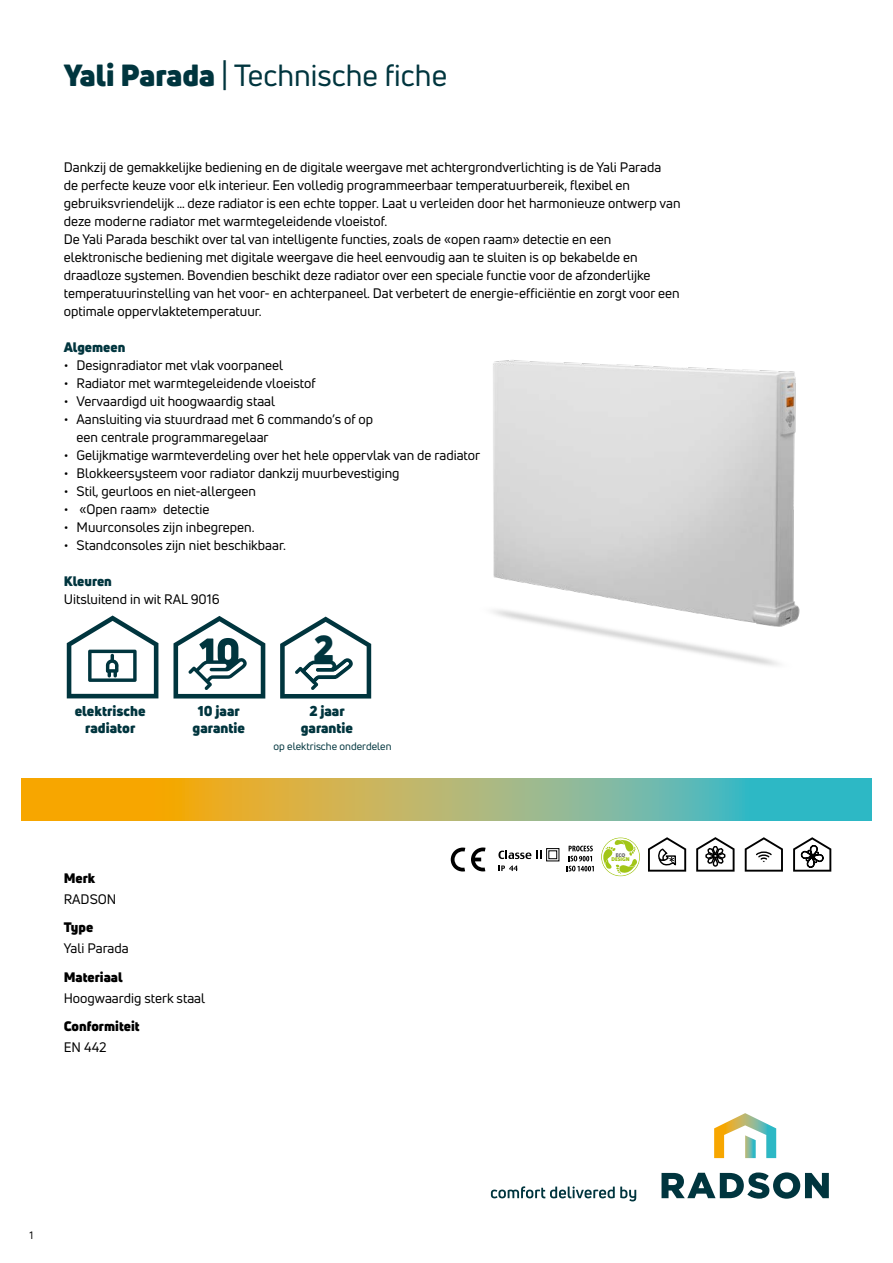
<style>
.page{position:relative;width:893px;height:1263px;background:#fff}
.page>*{position:absolute;margin:0;border:0;box-sizing:border-box;transform-origin:0 0}
.t1{font:900 35.4px "Uni Neue";color:#00353e}
.t2{font:30px "Uni Neue";color:#00353e}
.t3{font:900 13.95px/16.8px "Uni Neue";color:#00353e;text-align:center}
.t4{font:13.5px/18px "Uni Neue";color:#000}
.t5{font:900 13.5px "Uni Neue";color:#000}
.t6{font:900 13.5px "Uni Neue";color:#00353e}
.t7{font:10.5px "Uni Neue";color:#00353e}
.t8{font:10.5px "Uni Neue";color:#000}
.t9{font:900 5.55px "The Sans B9";color:#a2c617}
.t10{font:900 5.55px "The Sans B9";color:#706f6f}
.s1{font-weight:900}
</style>
<div class="page">
<svg style="left:21px;top:778px;width:851px;height:43px;background:#a6b36a"></svg>
<svg style="left:714px;top:1113px;width:62px;height:45px"></svg>
<svg style="left:661px;top:1172px;width:168px;height:27px"></svg>
<svg style="left:491px;top:1186px;width:145px;height:15px"></svg>
<svg style="left:173px;top:616px;width:92px;height:82px"></svg>
<svg style="left:498px;top:848px;width:61px;height:23px"></svg>
<svg style="left:451px;top:847px;width:14px;height:24px"></svg>
<svg style="left:471px;top:847px;width:15px;height:24px"></svg>
<div style="left:601px;top:837px;width:39px;height:39px;border:1px solid #a2c617;border-radius:50%"></div>
<svg style="left:603px;top:840px;width:34px;height:34px"></svg>
<svg style="left:280px;top:617px;width:91px;height:81px"></svg>
<svg style="left:67px;top:615px;width:91px;height:83px"></svg>
<svg style="left:567px;top:846px;width:27px;height:25px"></svg>
<img style="left:493px;top:360px;width:307px;height:306px">
<svg style="left:745px;top:837px;width:38px;height:35px"></svg>
<svg style="left:793px;top:837px;width:38px;height:35px"></svg>
<svg style="left:696px;top:837px;width:39px;height:35px"></svg>
<svg style="left:648px;top:837px;width:38px;height:35px"></svg>
<h2 class="t2" style="left:64px;top:57px;width:385px"><span class="s1">Yali Parada</span> | Technische fiche</h2>
<p class="t4" style="left:64px;top:158px;width:618px">Dankzij de gemakkelijke bediening en de digitale weergave met achtergrondverlichting is de Yali Parada<br>de perfecte keuze voor elk interieur. Een volledig programmeerbaar temperatuurbereik, flexibel en gebruiksvriendelijk … deze radiator is een echte topper. Laat u verleiden door het harmonieuze ontwerp van deze moderne radiator met warmtegeleidende vloeistof.<br>De Yali Parada beschikt over tal van intelligente functies, zoals de «open raam» detectie en een elektronische bediening met digitale weergave die heel eenvoudig aan te sluiten is op bekabelde en draadloze systemen. Bovendien beschikt deze radiator over een speciale functie voor de afzonderlijke temperatuurinstelling van het voor- en achterpaneel. Dat verbetert de energie-efficiëntie en zorgt voor een optimale oppervlaktetemperatuur.</p>
<p class="t6" style="left:64px;top:338px;width:63px">Algemeen</p>
<p class="t4" style="left:64px;top:356px;width:221px">• Designradiator met vlak voorpaneel</p>
<p class="t4" style="left:64px;top:374px;width:253px">• Radiator met warmtegeleidende vloeistof</p>
<p class="t4" style="left:64px;top:392px;width:213px">• Vervaardigd uit hoogwaardig staal</p>
<p class="t4" style="left:77px;top:410px;width:298px;text-indent:-13px">• Aansluiting via stuurdraad met 6 commando’s of op een centrale programmaregelaar</p>
<p class="t4" style="left:64px;top:446px;width:418px">• Gelijkmatige warmteverdeling over het hele oppervlak van de radiator</p>
<p class="t4" style="left:64px;top:464px;width:337px">• Blokkeersysteem voor radiator dankzij muurbevestiging</p>
<p class="t4" style="left:64px;top:482px;width:194px">• Stil, geurloos en niet-allergeen</p>
<p class="t4" style="left:64px;top:500px;width:147px">• «Open raam» detectie</p>
<p class="t4" style="left:64px;top:518px;width:192px">• Muurconsoles zijn inbegrepen.</p>
<p class="t4" style="left:64px;top:536px;width:224px">• Standconsoles zijn niet beschikbaar.</p>
<p class="t6" style="left:64px;top:572px;width:50px">Kleuren</p>
<p class="t4" style="left:64px;top:590px;width:157px">Uitsluitend in wit RAL 9016</p>
<h1 class="t1" style="left:313px;top:623px;width:22px">2</h1>
<p class="t3" style="left:75px;top:703px;width:72px">elektrische radiator</p>
<p class="t3" style="left:193px;top:702px;width:54px">10 jaar garantie</p>
<p class="t3" style="left:301px;top:702px;width:54px">2 jaar garantie</p>
<p class="t5" style="left:64px;top:868px;width:33px">Merk</p>
<p class="t4" style="left:64px;top:889px;width:54px">RADSON</p>
<p class="t5" style="left:64px;top:918px;width:31px">Type</p>
<p class="t4" style="left:64px;top:939px;width:66px">Yali Parada</p>
<p class="t5" style="left:64px;top:967px;width:60px">Materiaal</p>
<p class="t4" style="left:64px;top:988px;width:143px">Hoogwaardig sterk staal</p>
<p class="t5" style="left:64px;top:1017px;width:77px">Conformiteit</p>
<p class="t4" style="left:64px;top:1038px;width:44px">EN 442</p>
<p class="t7" style="left:273px;top:740px;width:120px">op elektrische onderdelen</p>
<p class="t10" style="left:616px;top:852px;width:11px">ECO</p>
<p class="t9" style="left:612px;top:856px;width:20px">DESIGN</p>
<p class="t8" style="left:29px;top:1229px;width:5px">1</p>
</div>
